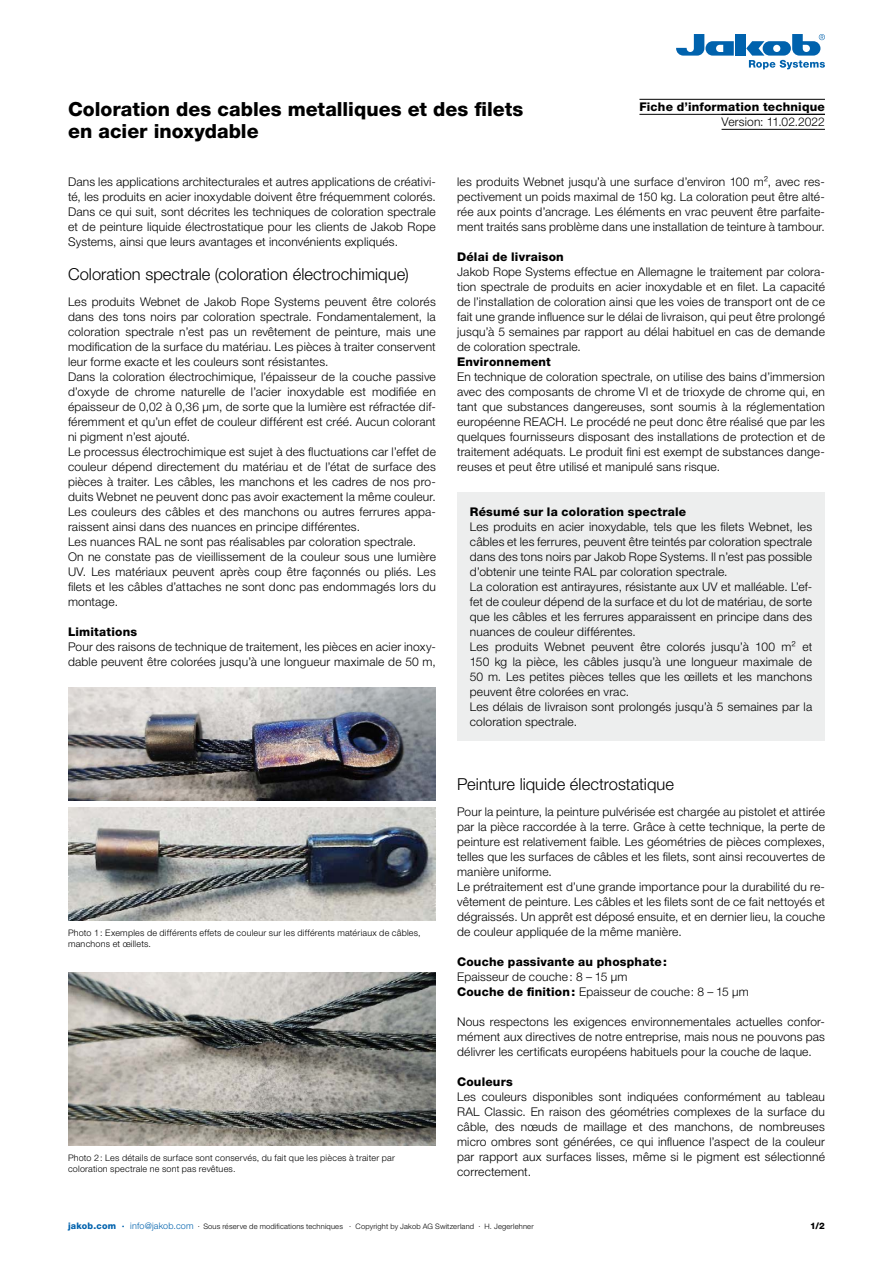
<style>
.page{position:relative;width:893px;height:1263px;background:#fff}
.page>*{position:absolute;margin:0;border:0;box-sizing:border-box;transform-origin:0 0}
._04_Titel_13_15{font:800 19.5px/22.5px "Helvetica Neue LT Pro";color:#000}
._05_Zwischentitel{font:300 16.5px "Helvetica Neue LT Pro";color:#000}
._01_Grundtext_8_10pt{font:300 12px/15px "Helvetica Neue LT Pro";letter-spacing:.015em;color:#000;text-align:justify}
._06_Untertitel{font:800 12px "Helvetica Neue LT Pro";letter-spacing:.015em;color:#000}
._01_Grundtext_8_10pt-2{font:800 12px "Helvetica Neue LT Pro";letter-spacing:.015em;color:#000}
._08_Oberzeile_Merkbl{font:800 12px "Helvetica Neue LT Pro";letter-spacing:.015em;color:#000}
._08_Oberzeile_Merkbl-2{font:300 12px "Helvetica Neue LT Pro";letter-spacing:.005em;color:#000}
._03_Grundtext___Lege{font:300 9px/11.2px "Helvetica Neue LT Pro";letter-spacing:.025em;color:#000}
.t1{font:800 9px "Helvetica Neue LT Pro";color:#000}
.t2{font:300 7.5px "Helvetica Neue LT Pro";letter-spacing:.025em;color:#000}
.s1{font-weight:800}
.s2{font-weight:800;font-size:9px;color:#0062ad}
.s3{font-size:9px;color:#0062ad}
</style>
<div class="page">
<div style="left:735px;top:34px;width:11px;height:22px;background:#0062ad"></div>
<svg style="left:676px;top:34px;width:58px;height:22px"></svg>
<svg style="left:746px;top:34px;width:79px;height:35px"></svg>
<img style="left:68px;top:687px;width:368px;height:114px">
<img style="left:68px;top:807px;width:368px;height:114px">
<img style="left:68px;top:972px;width:368px;height:174px">
<hr style="left:639px;top:99px;width:186px;height:1px;background:#000">
<hr style="left:639px;top:114px;width:186px;height:1px;background:#000">
<hr style="left:722px;top:129px;width:103px;height:1px;background:#000">
<div style="left:457px;top:492px;width:368px;height:249px;background:#edeeee"></div>
<p class="_04_Titel_13_15" style="left:68px;top:98px;width:457px">Coloration des cables metalliques et des filets en acier inoxydable</p>
<p class="_01_Grundtext_8_10pt" style="left:457px;top:174px;width:369px">les produits Webnet jusqu’à une surface d’environ 100 m², avec res&shy;pectivement un poids maximal de 150 kg. La coloration peut être alté&shy;rée aux points d’ancrage. Les éléments en vrac peuvent être parfaite&shy;ment traités sans problème dans une installation de teinture à tambour.</p>
<p class="_06_Untertitel" style="left:457px;top:249px;width:108px">Délai de livraison</p>
<p class="_01_Grundtext_8_10pt" style="left:457px;top:264px;width:369px">Jakob Rope Systems effectue en Allemagne le traitement par colora&shy;tion spectrale de produits en acier inoxydable et en filet. La capacité de l’installation de coloration ainsi que les voies de transport ont de ce fait une grande influence sur le délai de livraison, qui peut être prolongé jusqu’à 5 semaines par rapport au délai habituel en cas de demande de coloration spectrale.</p>
<p class="_06_Untertitel" style="left:457px;top:354px;width:95px">Environnement</p>
<p class="_01_Grundtext_8_10pt" style="left:457px;top:369px;width:369px">En technique de coloration spectrale, on utilise des bains d’immersion avec des composants de chrome VI et de trioxyde de chrome qui, en tant que substances dangereuses, sont soumis à la réglementation européenne REACH. Le procédé ne peut donc être réalisé que par les quelques fournisseurs disposant des installations de protection et de traitement adéquats. Le produit fini est exempt de substances dange&shy;reuses et peut être utilisé et manipulé sans risque.</p>
<p class="_08_Oberzeile_Merkbl" style="left:639px;top:99px;width:187px">Fiche d’information technique</p>
<p class="_08_Oberzeile_Merkbl-2" style="left:722px;top:114px;width:105px">Version: 11.02.2022</p>
<p class="_01_Grundtext_8_10pt" style="left:68px;top:174px;width:369px">Dans les applications architecturales et autres applications de créativi&shy;té, les produits en acier inoxydable doivent être fréquemment colorés.<br>Dans ce qui suit, sont décrites les techniques de coloration spectrale et de peinture liquide électrostatique pour les clients de Jakob Rope Systems, ainsi que leurs avantages et inconvénients expliqués.</p>
<p class="_05_Zwischentitel" style="left:68px;top:264px;width:342px">Coloration spectrale (coloration électrochimique)</p>
<p class="_01_Grundtext_8_10pt" style="left:68px;top:294px;width:369px">Les produits Webnet de Jakob Rope Systems peuvent être colorés dans des tons noirs par coloration spectrale. Fondamentalement, la coloration spectrale n’est pas un revêtement de peinture, mais une modification de la surface du matériau. Les pièces à traiter conservent leur forme exacte et les couleurs sont résistantes.</p>
<p class="_01_Grundtext_8_10pt" style="left:68px;top:369px;width:369px">Dans la coloration électrochimique, l’épaisseur de la couche passive d’oxyde de chrome naturelle de l’acier inoxydable est modifiée en épaisseur de 0,02 à 0,36 µm, de sorte que la lumière est réfractée dif&shy;féremment et qu’un effet de couleur différent est créé. Aucun colorant ni pigment n’est ajouté.</p>
<p class="_01_Grundtext_8_10pt" style="left:68px;top:444px;width:369px">Le processus électrochimique est sujet à des fluctuations car l’effet de couleur dépend directement du matériau et de l’état de surface des pièces à traiter. Les câbles, les manchons et les cadres de nos pro&shy;duits Webnet ne peuvent donc pas avoir exactement la même couleur.<br>Les couleurs des câbles et des manchons ou autres ferrures appa&shy;raissent ainsi dans des nuances en principe différentes.</p>
<p class="_01_Grundtext_8_10pt" style="left:68px;top:534px;width:350px">Les nuances RAL ne sont pas réalisables par coloration spectrale.</p>
<p class="_01_Grundtext_8_10pt" style="left:68px;top:549px;width:369px">On ne constate pas de vieillissement de la couleur sous une lumière UV. Les matériaux peuvent après coup être façonnés ou pliés. Les filets et les câbles d’attaches ne sont donc pas endommagés lors du montage.</p>
<p class="_06_Untertitel" style="left:68px;top:624px;width:71px">Limitations</p>
<p class="_01_Grundtext_8_10pt" style="left:68px;top:639px;width:369px">Pour des raisons de technique de traitement, les pièces en acier inoxy&shy;dable peuvent être colorées jusqu’à une longueur maximale de 50 m,</p>
<p class="_06_Untertitel" style="left:470px;top:504px;width:218px">Résumé sur la coloration spectrale</p>
<p class="_01_Grundtext_8_10pt" style="left:470px;top:519px;width:344px">Les produits en acier inoxydable, tels que les filets Webnet, les câbles et les ferrures, peuvent être teintés par coloration spectrale dans des tons noirs par Jakob Rope Systems. Il n’est pas possible d’obtenir une teinte RAL par coloration spectrale.</p>
<p class="_01_Grundtext_8_10pt" style="left:470px;top:579px;width:344px">La coloration est antirayures, résistante aux UV et malléable. L’ef&shy;fet de couleur dépend de la surface et du lot de matériau, de sorte que les câbles et les ferrures apparaissent en principe dans des nuances de couleur différentes.</p>
<p class="_01_Grundtext_8_10pt" style="left:470px;top:639px;width:344px">Les produits Webnet peuvent être colorés jusqu’à 100 m² et 150 kg la pièce, les câbles jusqu’à une longueur maximale de 50 m. Les petites pièces telles que les œillets et les manchons peuvent être colorées en vrac.</p>
<p class="_01_Grundtext_8_10pt" style="left:470px;top:699px;width:344px">Les délais de livraison sont prolongés jusqu’à 5 semaines par la coloration spectrale.</p>
<p class="_03_Grundtext___Lege" style="left:68px;top:927px;width:354px">Photo 1: Exemples de différents effets de couleur sur les différents matériaux de câbles, manchons et œillets.</p>
<p class="_03_Grundtext___Lege" style="left:68px;top:1152px;width:328px">Photo 2: Les détails de surface sont conservés, du fait que les pièces à traiter par coloration spectrale ne sont pas revêtues.</p>
<p class="_05_Zwischentitel" style="left:457px;top:774px;width:218px">Peinture liquide électrostatique</p>
<p class="_01_Grundtext_8_10pt" style="left:457px;top:804px;width:369px">Pour la peinture, la peinture pulvérisée est chargée au pistolet et attirée par la pièce raccordée à la terre. Grâce à cette technique, la perte de peinture est relativement faible. Les géométries de pièces complexes, telles que les surfaces de câbles et les filets, sont ainsi recouvertes de manière uniforme.</p>
<p class="_01_Grundtext_8_10pt" style="left:457px;top:879px;width:369px">Le prétraitement est d’une grande importance pour la durabilité du re&shy;vêtement de peinture. Les câbles et les filets sont de ce fait nettoyés et dégraissés. Un apprêt est déposé ensuite, et en dernier lieu, la couche de couleur appliquée de la même manière.</p>
<p class="_01_Grundtext_8_10pt-2" style="left:457px;top:954px;width:211px">Couche passivante au phosphate:</p>
<p class="_01_Grundtext_8_10pt" style="left:457px;top:969px;width:172px">Epaisseur de couche: 8 – 15 μm</p>
<p class="_01_Grundtext_8_10pt" style="left:457px;top:984px;width:293px"><span class="s1">Couche de finition:</span> Epaisseur de couche: 8 – 15 μm</p>
<p class="_01_Grundtext_8_10pt" style="left:457px;top:1014px;width:369px">Nous respectons les exigences environnementales actuelles confor&shy;mément aux directives de notre entreprise, mais nous ne pouvons pas délivrer les certificats européens habituels pour la couche de laque.</p>
<p class="_06_Untertitel" style="left:457px;top:1074px;width:57px">Couleurs</p>
<p class="_01_Grundtext_8_10pt" style="left:457px;top:1089px;width:369px">Les couleurs disponibles sont indiquées conformément au tableau RAL Classic. En raison des géométries complexes de la surface du câble, des nœuds de maillage et des manchons, de nombreuses micro ombres sont générées, ce qui influence l’aspect de la couleur par rapport aux surfaces lisses, même si le pigment est sélectionné correctement.</p>
<p class="t2" style="left:68px;top:1222px;width:467px"><span class="s2">jakob.com ∙</span> <span class="s3">info@jakob.com</span> ∙ Sous réserve de modifications techniques ∙ Copyright by Jakob AG Switzerland ∙ H. Jegerlehner</p>
<p class="t1" style="left:810px;top:1220px;width:16px">1/2</p>
</div>
